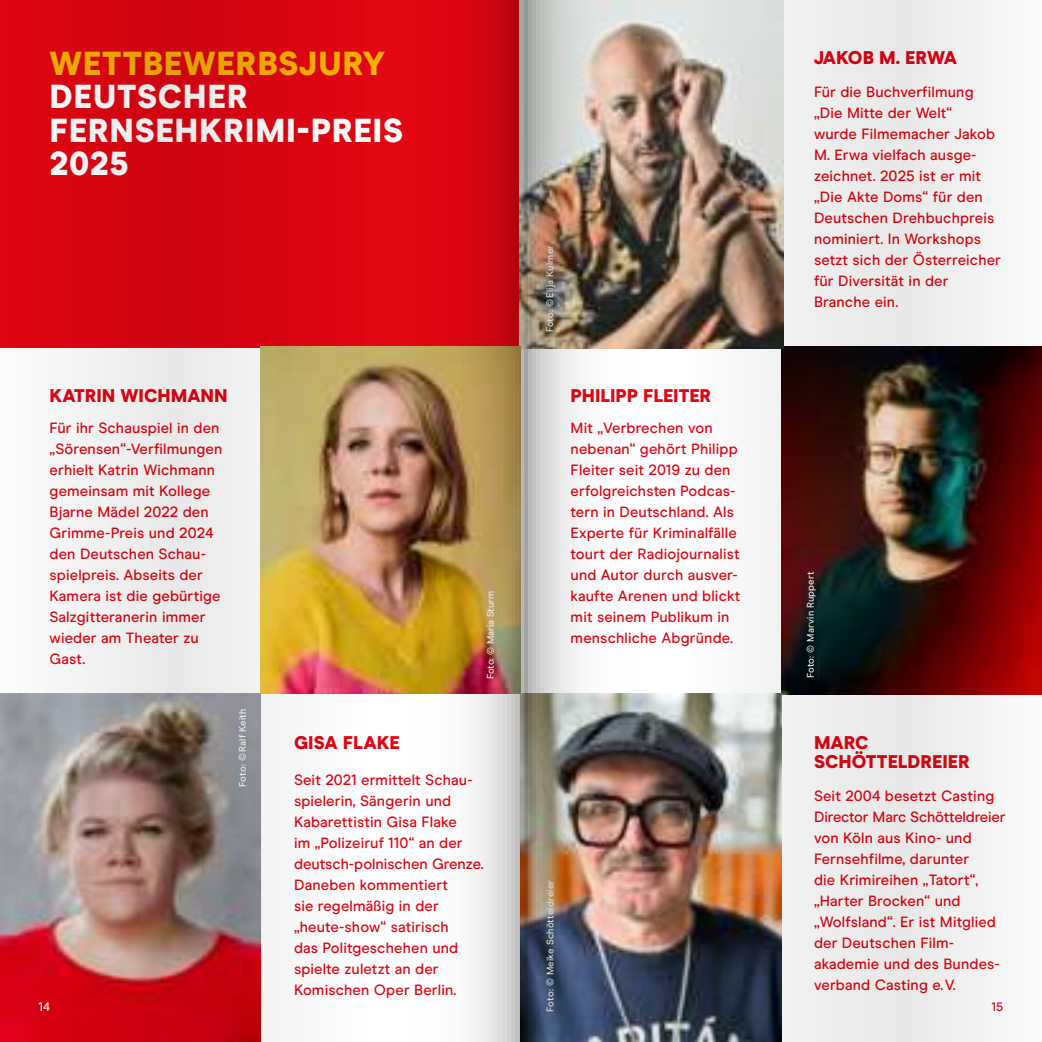
<style>
.page{position:relative;width:1042px;height:1042px;background:#fff}
.page>*{position:absolute;margin:0;border:0;box-sizing:border-box;transform-origin:0 0}
.t1{font:900 33.25px/33.2px "Modern Era";letter-spacing:.02em;color:#fff}
.t2{font:900 33.25px "Modern Era";letter-spacing:.02em;color:#f9b000}
.t3{font:900 18.38px/19.2px "Modern Era";color:#e30613}
.t4{font:500 14.88px/21px "Modern Era";letter-spacing:.01em;color:#e30613}
.t5{font:500 12.25px "Modern Era";color:#fff}
.t6{font:500 12.25px "Modern Era";color:#e30613}
.t7{font:500 9.62px "Modern Era";letter-spacing:.02em;color:#fff}
.t8{font:500 9.62px "Modern Era";color:#fff}
</style>
<div class="page">
<img style="left:0;top:1px;width:1041px;height:1041px">
<h1 class="t2" style="left:50px;top:44px;width:337px">WETTBEWERBSJURY</h1>
<h1 class="t1" style="left:50px;top:79px;width:355px">DEUTSCHER<br>FERNSEHKRIMI-PREIS<br>2025</h1>
<p class="t3" style="left:50px;top:385px;width:180px">KATRIN WICHMANN</p>
<p class="t4" style="left:50px;top:417px;width:174px">Für ihr Schauspiel in den „Sörensen“-Verfilmungen erhielt Katrin Wichmann gemeinsam mit Kollege<br>Bjarne Mädel 2022 den<br>Grimme-Preis und 2024 den Deutschen Schau&shy;spielpreis. Abseits der<br>Kamera ist die gebürtige<br>Salzgitteranerin immer wieder am Theater zu<br>Gast.</p>
<p class="t8" style="left:485px;top:679px;width:90px;rotate:-90deg">Foto: © Maria Sturm</p>
<p class="t7" style="left:544px;top:332px;width:89px;rotate:-90deg">Foto: © Elija Kulmer</p>
<p class="t3" style="left:570px;top:385px;width:142px">PHILIPP FLEITER</p>
<p class="t4" style="left:570px;top:417px;width:171px">Mit „Verbrechen von nebenan“ gehört Philipp<br>Fleiter seit 2019 zu den erfolgreichsten Podcas&shy;tern in Deutschland. Als<br>Experte für Kriminalfälle tourt der Radiojournalist und Autor durch ausver&shy;kaufte Arenen und blickt mit seinem Publikum in menschliche Abgründe.</p>
<p class="t3" style="left:814px;top:48px;width:144px">JAKOB M. ERWA</p>
<p class="t4" style="left:814px;top:81px;width:189px">Für die Buchverfilmung „Die Mitte der Welt“<br>wurde Filmemacher Jakob<br>M. Erwa vielfach ausge&shy;zeichnet. 2025 ist er mit „Die Akte Doms“ für den<br>Deutschen Drehbuchpreis nominiert. In Workshops setzt sich der Österreicher für Diversität in der<br>Branche ein.</p>
<p class="t7" style="left:805px;top:678px;width:108px;rotate:-90deg">Foto: © Marvin Ruppert</p>
<p class="t7" style="left:237px;top:786px;width:80px;rotate:-90deg">Foto: © Ralf Keith</p>
<p class="t3" style="left:294px;top:732px;width:107px">GISA FLAKE</p>
<p class="t4" style="left:294px;top:769px;width:191px">Seit 2021 ermittelt Schau&shy;spielerin, Sängerin und<br>Kabarettistin Gisa Flake<br>im „Polizeiruf 110“ an der deutsch-polnischen Grenze.<br>Daneben kommentiert<br>sie regelmäßig in der „heute-show“ satirisch<br>das Politgeschehen und spielte zuletzt an der<br>Komischen Oper Berlin.</p>
<p class="t3" style="left:814px;top:732px;width:157px">MARC<br>SCHÖTTELDREIER</p>
<p class="t4" style="left:814px;top:785px;width:193px">Seit 2004 besetzt Casting<br>Director Marc Schötteldreier von Köln aus Kino- und<br>Fernsehfilme, darunter<br>die Krimireihen „Tatort“, „Harter Brocken“ und „Wolfsland“. Er ist Mitglied der Deutschen Film&shy;akademie und des Bundes&shy;verband Casting e. V.</p>
<p class="t7" style="left:545px;top:1012px;width:133px;rotate:-90deg">Foto: © Meike Schötteldreier</p>
<p class="t5" style="left:39px;top:999px;width:13px">14</p>
<p class="t6" style="left:991px;top:999px;width:13px">15</p>
</div>
